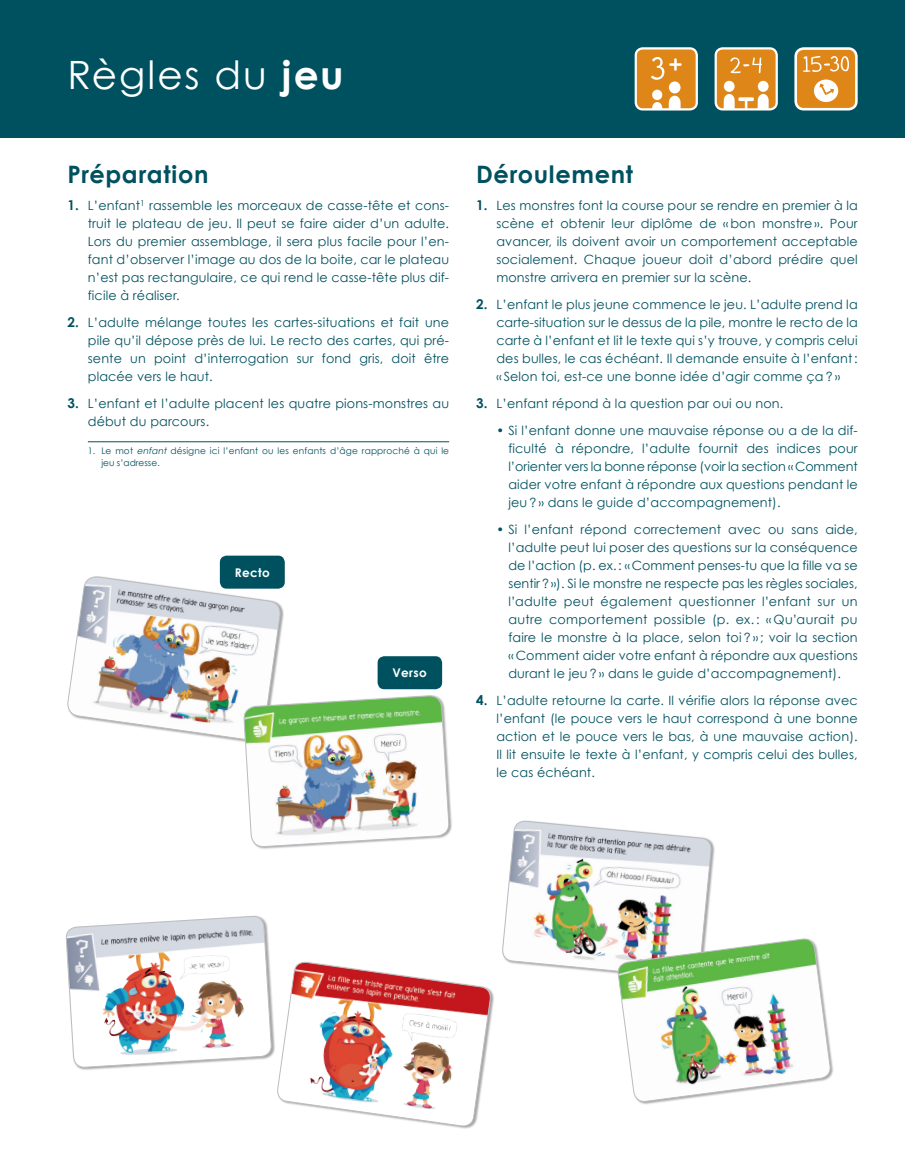
<style>
.page{position:relative;width:905px;height:1175px;background:#fff}
.page>*{position:absolute;margin:0;border:0;box-sizing:border-box;transform-origin:0 0}
.t1{font:39px "Century Gothic Mod";letter-spacing:.05em;color:#fff}
.t2{font:24px "Century Gothic Bold Mod";letter-spacing:.025em;color:#00515f}
.t3{font:12.75px/18px "Century Gothic Mod";letter-spacing:.01em;color:#00515f;text-align:justify}
.t4{font:12px "Century Gothic Bold Mod";letter-spacing:.025em;color:#fff}
.t5{font:9px/12px "Century Gothic Mod";letter-spacing:.015em;color:#00515f}
.s1{font-family:"Century Gothic Bold Mod"}
.s2{font-family:"Century Gothic Bold Mod";font-size:13.5px}
.s3{font-style:italic}
</style>
<div class="page">
<div style="left:0;top:0;width:904px;height:137px;background:#00515f"></div>
<div style="left:795px;top:49px;width:61px;height:60px;background:#df8619;border-radius:8px"></div>
<div style="left:794px;top:47px;width:63px;height:63px;border:3px solid #fff;border-radius:8px"></div>
<svg style="left:803px;top:56px;width:46px;height:16px"></svg>
<div style="left:813px;top:79px;width:25px;height:23px;background:#fff;border-radius:50%"></div>
<svg style="left:819px;top:83px;width:15px;height:12px"></svg>
<div style="left:715px;top:48px;width:61px;height:61px;background:#df8619;border-radius:7px"></div>
<div style="left:714px;top:47px;width:63px;height:63px;border:2px solid #fff;border-radius:7px"></div>
<svg style="left:730px;top:57px;width:32px;height:16px"></svg>
<svg style="left:757px;top:94px;width:11px;height:15px"></svg>
<div style="left:757px;top:81px;width:11px;height:11px;background:#fff;border-radius:50%"></div>
<svg style="left:723px;top:94px;width:11px;height:15px"></svg>
<div style="left:723px;top:81px;width:11px;height:11px;background:#fff;border-radius:50%"></div>
<svg style="left:744px;top:101px;width:3px;height:9px"></svg>
<svg style="left:738px;top:97px;width:16px;height:4px"></svg>
<div style="left:635px;top:48px;width:61px;height:61px;background:#df8619;border-radius:7px"></div>
<div style="left:634px;top:47px;width:64px;height:63px;border:2px solid #fff;border-radius:7px"></div>
<svg style="left:668px;top:96px;width:12px;height:14px"></svg>
<div style="left:669px;top:81px;width:11px;height:12px;background:#fff;border-radius:50%"></div>
<svg style="left:652px;top:102px;width:10px;height:8px"></svg>
<div style="left:652px;top:90px;width:10px;height:10px;background:#fff;border-radius:50%"></div>
<svg style="left:651px;top:57px;width:30px;height:23px"></svg>
<hr style="left:88px;top:441px;width:361px;height:1px;background:#00515f">
<svg style="left:67px;top:575px;width:382px;height:274px"></svg>
<div style="left:220px;top:555px;width:65px;height:33px;background:#00515f;border-radius:7px"></div>
<div style="left:377px;top:656px;width:65px;height:33px;background:#00515f;border-radius:7px"></div>
<div style="left:618px;top:938px;width:216px;height:166px;background:#231f20;opacity:.4"></div>
<svg style="left:502px;top:820px;width:329px;height:282px"></svg>
<div style="left:277px;top:961px;width:217px;height:168px;background:#231f20;opacity:.4"></div>
<svg style="left:66px;top:915px;width:425px;height:212px"></svg>
<h1 class="t1" style="left:68px;top:51px;width:277px">Règles du <span class="s1">jeu</span></h1>
<h2 class="t2" style="left:68px;top:159px;width:142px">Préparation</h2>
<p class="t3" style="left:88px;top:196px;width:363px;text-indent:-20px"><span class="s2">1.</span> L’enfant<sup>1</sup> rassemble les morceaux de casse-tête et cons&shy;truit le plateau de jeu. Il peut se faire aider d’un adulte.<br>Lors du premier assemblage, il sera plus facile pour l’en&shy;fant d’observer l’image au dos de la boite, car le plateau n’est pas rectangulaire, ce qui rend le casse-tête plus dif&shy;ficile à réaliser.</p>
<p class="t3" style="left:88px;top:313px;width:363px;text-indent:-20px"><span class="s2">2.</span> L’adulte mélange toutes les cartes-situations et fait une pile qu’il dépose près de lui. Le recto des cartes, qui pré&shy;sente un point d’interrogation sur fond gris, doit être placée vers le haut.</p>
<p class="t3" style="left:88px;top:394px;width:363px;text-indent:-20px"><span class="s2">3.</span> L’enfant et l’adulte placent les quatre pions-monstres au début du parcours.</p>
<p class="t5" style="left:101px;top:444px;width:349px;text-indent:-13px">1. Le mot <span class="s3">enfant</span> désigne ici l’enfant ou les enfants d’âge rapproché à qui le jeu s’adresse.</p>
<p class="t4" style="left:235px;top:565px;width:36px">Recto</p>
<p class="t4" style="left:392px;top:665px;width:36px">Verso</p>
<h2 class="t2" style="left:476px;top:159px;width:158px">Déroulement</h2>
<p class="t3" style="left:496px;top:196px;width:363px;text-indent:-20px"><span class="s2">1.</span> Les monstres font la course pour se rendre en premier à la scène et obtenir leur diplôme de «bon monstre». Pour avancer, ils doivent avoir un comportement acceptable socialement. Chaque joueur doit d’abord prédire quel monstre arrivera en premier sur la scène.</p>
<p class="t3" style="left:496px;top:295px;width:363px;text-indent:-20px"><span class="s2">2.</span> L’enfant le plus jeune commence le jeu. L’adulte prend la carte-situation sur le dessus de la pile, montre le recto de la carte à l’enfant et lit le texte qui s’y trouve, y compris celui des bulles, le cas échéant. Il demande ensuite à l’enfant: « Selon toi, est-ce une bonne idée d’agir comme ça?»</p>
<p class="t3" style="left:476px;top:394px;width:309px"><span class="s2">3.</span> L’enfant répond à la question par oui ou non.</p>
<p class="t3" style="left:508px;top:421px;width:351px;text-indent:-12px">• Si l’enfant donne une mauvaise réponse ou a de la dif&shy;ficulté à répondre, l’adulte fournit des indices pour l’orienter vers la bonne réponse (voir la section «Comment aider votre enfant à répondre aux questions pendant le jeu?» dans le guide d’accompagnement).</p>
<p class="t3" style="left:508px;top:520px;width:351px;text-indent:-12px">• Si l’enfant répond correctement avec ou sans aide, l’adulte peut lui poser des questions sur la conséquence de l’action (p. ex.: «Comment penses-tu que la fille va se sentir?»). Si le monstre ne respecte pas les règles sociales, l’adulte peut également questionner l’enfant sur un autre comportement possible (p. ex. : «Qu’aurait pu faire le monstre à la place, selon toi?» ; voir la section « Comment aider votre enfant à répondre aux questions durant le jeu?» dans le guide d’accompagnement).</p>
<p class="t3" style="left:496px;top:691px;width:363px;text-indent:-20px"><span class="s2">4.</span> L’adulte retourne la carte. Il vérifie alors la réponse avec l’enfant (le pouce vers le haut correspond à une bonne action et le pouce vers le bas, à une mauvaise action).<br>Il lit ensuite le texte à l’enfant, y compris celui des bulles, le cas échéant.</p>
</div>
